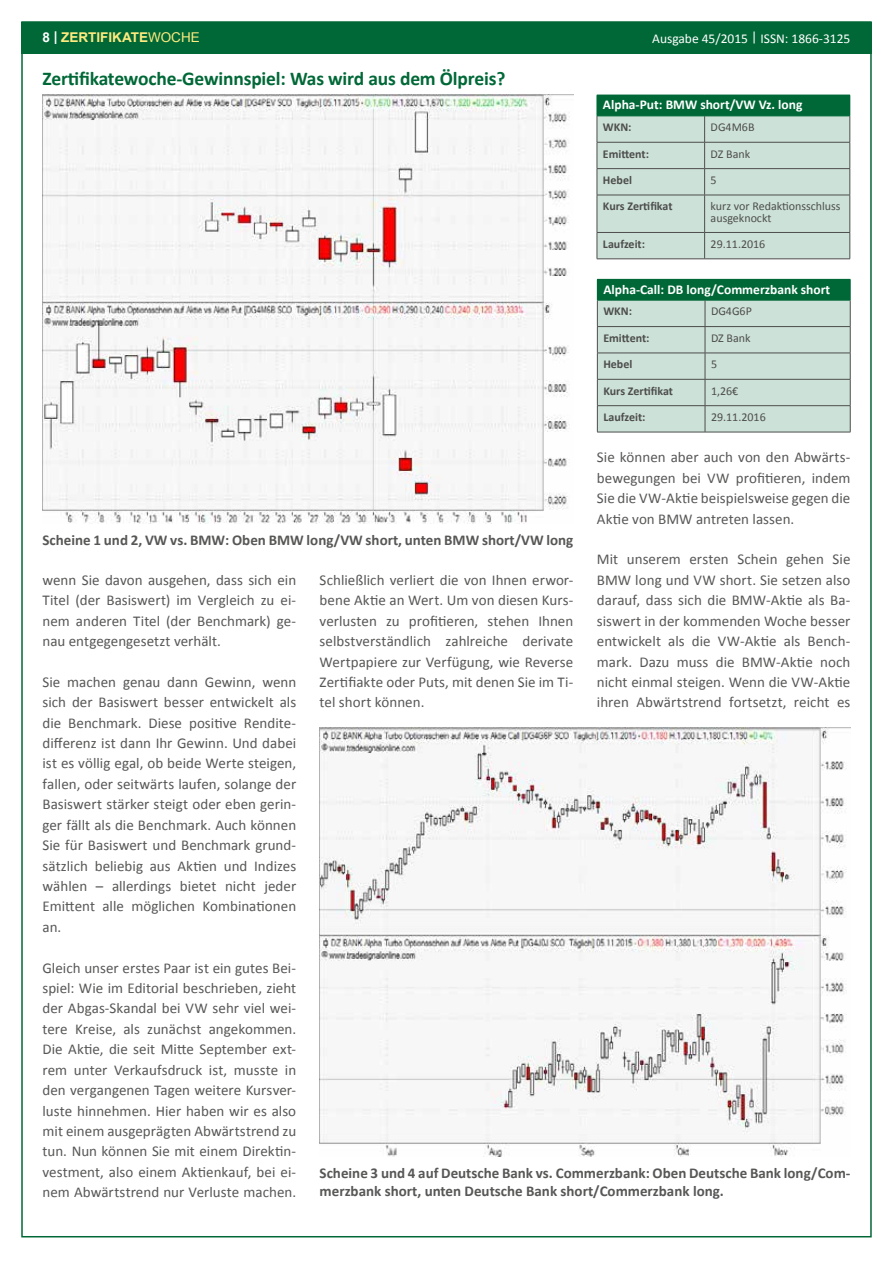
<style>
.page{position:relative;width:893px;height:1263px;background:#fff}
.page>*{position:absolute;margin:0;border:0;box-sizing:border-box;transform-origin:0 0}
.t1{font:700 19.5px "Calibri";letter-spacing:-.01em;color:#006837}
.t2{font:15px/20.4px "Calibri";color:#575756;text-align:justify}
.t3{font:700 15px/18px "Calibri";color:#575756}
.t4{font:700 13.5px "Calibri";color:#fff}
.t5{font:13.5px "Calibri";color:#fff}
.t6{font:700 13.5px "Arial";color:#ffeb7f}
.t7{font:700 12px "Calibri";color:#4d4d4d}
.t8{font:12px "Calibri";color:#4d4d4d}
.t9{font:12px/12px "Calibri";color:#4d4e4e}
.s1{color:#fff}
.s2{font-weight:400}
</style>
<div class="page">
<div style="left:21px;top:22px;width:851px;height:32px;background:#006837"></div>
<img style="left:43px;top:95px;width:530px;height:428px">
<img style="left:320px;top:728px;width:530px;height:428px">
<svg style="left:597px;top:95px;width:254px;height:164px;background:#aecdbe"></svg>
<hr style="left:597px;top:168px;width:108px;height:1px;background:#4d4d4d">
<hr style="left:705px;top:168px;width:145px;height:1px;background:#4d4d4d">
<hr style="left:597px;top:195px;width:108px;height:1px;background:#4d4d4d">
<hr style="left:705px;top:195px;width:145px;height:1px;background:#4d4d4d">
<hr style="left:597px;top:232px;width:108px;height:1px;background:#4d4d4d">
<hr style="left:705px;top:232px;width:145px;height:1px;background:#4d4d4d">
<hr style="left:597px;top:259px;width:108px;height:1px;background:#4d4d4d">
<hr style="left:705px;top:259px;width:145px;height:1px;background:#4d4d4d">
<hr style="left:597px;top:279px;width:108px;height:1px;background:#006837">
<hr style="left:705px;top:279px;width:145px;height:1px;background:#006837">
<svg style="left:597px;top:280px;width:254px;height:152px;background:#acccbd"></svg>
<hr style="left:597px;top:353px;width:108px;height:1px;background:#4d4d4d">
<hr style="left:705px;top:353px;width:145px;height:1px;background:#4d4d4d">
<hr style="left:597px;top:379px;width:108px;height:1px;background:#4d4d4d">
<hr style="left:705px;top:379px;width:145px;height:1px;background:#4d4d4d">
<hr style="left:597px;top:405px;width:108px;height:1px;background:#4d4d4d">
<hr style="left:705px;top:405px;width:145px;height:1px;background:#4d4d4d">
<hr style="left:597px;top:432px;width:108px;height:1px;background:#4d4d4d">
<hr style="left:705px;top:432px;width:145px;height:1px;background:#4d4d4d">
<p class="t6" style="left:43px;top:29px;width:159px"><span class="s1">8 |</span> ZERTIFIKATE<span class="s2">WOCHE</span></p>
<p class="t5" style="left:652px;top:30px;width:200px">Ausgabe 45/2015 | ISSN: 1866-3125</p>
<h1 class="t1" style="left:43px;top:66px;width:464px">Zertifikatewoche-Gewinnspiel: Was wird aus dem Ölpreis?</h1>
<p class="t4" style="left:603px;top:96px;width:201px">Alpha-Put: BMW short/VW Vz. long</p>
<p class="t7" style="left:603px;top:119px;width:30px">WKN:</p>
<p class="t8" style="left:711px;top:119px;width:45px">DG4M6B</p>
<p class="t7" style="left:603px;top:146px;width:48px">Emittent:</p>
<p class="t8" style="left:711px;top:146px;width:41px">DZ Bank</p>
<p class="t7" style="left:603px;top:172px;width:31px">Hebel</p>
<p class="t9" style="left:711px;top:174px;width:8px">5</p>
<p class="t7" style="left:603px;top:199px;width:71px">Kurs Zertifikat</p>
<p class="t9" style="left:711px;top:200px;width:132px">kurz vor Redaktionsschluss ausgeknockt</p>
<p class="t7" style="left:603px;top:236px;width:44px">Laufzeit:</p>
<p class="t8" style="left:711px;top:236px;width:56px">29.11.2016</p>
<p class="t4" style="left:603px;top:281px;width:228px">Alpha-Call: DB long/Commerzbank short</p>
<p class="t7" style="left:603px;top:304px;width:30px">WKN:</p>
<p class="t8" style="left:711px;top:304px;width:42px">DG4G6P</p>
<p class="t7" style="left:603px;top:330px;width:48px">Emittent:</p>
<p class="t8" style="left:711px;top:330px;width:41px">DZ Bank</p>
<p class="t7" style="left:603px;top:357px;width:31px">Hebel</p>
<p class="t9" style="left:711px;top:358px;width:8px">5</p>
<p class="t7" style="left:603px;top:383px;width:71px">Kurs Zertifikat</p>
<p class="t9" style="left:711px;top:385px;width:29px">1,26€</p>
<p class="t7" style="left:603px;top:409px;width:44px">Laufzeit:</p>
<p class="t8" style="left:711px;top:409px;width:56px">29.11.2016</p>
<p class="t2" style="left:597px;top:447px;width:255px">Sie können aber auch von den Abwärts&shy;bewegungen bei VW profitieren, indem Sie die VW-Aktie beispielsweise gegen die Aktie von BMW antreten lassen.</p>
<p class="t2" style="left:597px;top:549px;width:255px">Mit unserem ersten Schein gehen Sie BMW long und VW short. Sie setzen also darauf, dass sich die BMW-Aktie als Ba&shy;siswert in der kommenden Woche besser entwickelt als die VW-Aktie als Bench&shy;mark. Dazu muss die BMW-Aktie noch nicht einmal steigen. Wenn die VW-Aktie ihren Abwärtstrend fortsetzt, reicht es</p>
<p class="t3" style="left:43px;top:531px;width:532px">Scheine 1 und 2, VW vs. BMW: Oben BMW long/VW short, unten BMW short/VW long</p>
<p class="t2" style="left:43px;top:570px;width:255px">wenn Sie davon ausgehen, dass sich ein Titel (der Basiswert) im Vergleich zu ei&shy;nem anderen Titel (der Benchmark) ge&shy;nau entgegengesetzt verhält.</p>
<p class="t2" style="left:43px;top:672px;width:255px">Sie machen genau dann Gewinn, wenn sich der Basiswert besser entwickelt als die Benchmark. Diese positive Rendite&shy;differenz ist dann Ihr Gewinn. Und dabei ist es völlig egal, ob beide Werte steigen, fallen, oder seitwärts laufen, solange der Basiswert stärker steigt oder eben gerin&shy;ger fällt als die Benchmark. Auch können Sie für Basiswert und Benchmark grund&shy;sätzlich beliebig aus Aktien und Indizes wählen – allerdings bietet nicht jeder Emittent alle möglichen Kombinationen an.</p>
<p class="t2" style="left:43px;top:957px;width:255px">Gleich unser erstes Paar ist ein gutes Bei&shy;spiel: Wie im Editorial beschrieben, zieht der Abgas-Skandal bei VW sehr viel wei&shy;tere Kreise, als zunächst angekommen.<br>Die Aktie, die seit Mitte September ext&shy;rem unter Verkaufsdruck ist, musste in den vergangenen Tagen weitere Kursver&shy;luste hinnehmen. Hier haben wir es also mit einem ausgeprägten Abwärtstrend zu tun. Nun können Sie mit einem Direktin&shy;vestment, also einem Aktienkauf, bei ei&shy;nem Abwärtstrend nur Verluste machen.</p>
<p class="t2" style="left:320px;top:570px;width:255px">Schließlich verliert die von Ihnen erwor&shy;bene Aktie an Wert. Um von diesen Kurs&shy;verlusten zu profitieren, stehen Ihnen selbstverständlich zahlreiche derivate Wertpapiere zur Verfügung, wie Reverse Zertifiakte oder Puts, mit denen Sie im Ti&shy;tel short können.</p>
<p class="t3" style="left:320px;top:1164px;width:532px">Scheine 3 und 4 auf Deutsche Bank vs. Commerzbank: Oben Deutsche Bank long/Com&shy;merzbank short, unten Deutsche Bank short/Commerzbank long.</p>
</div>
